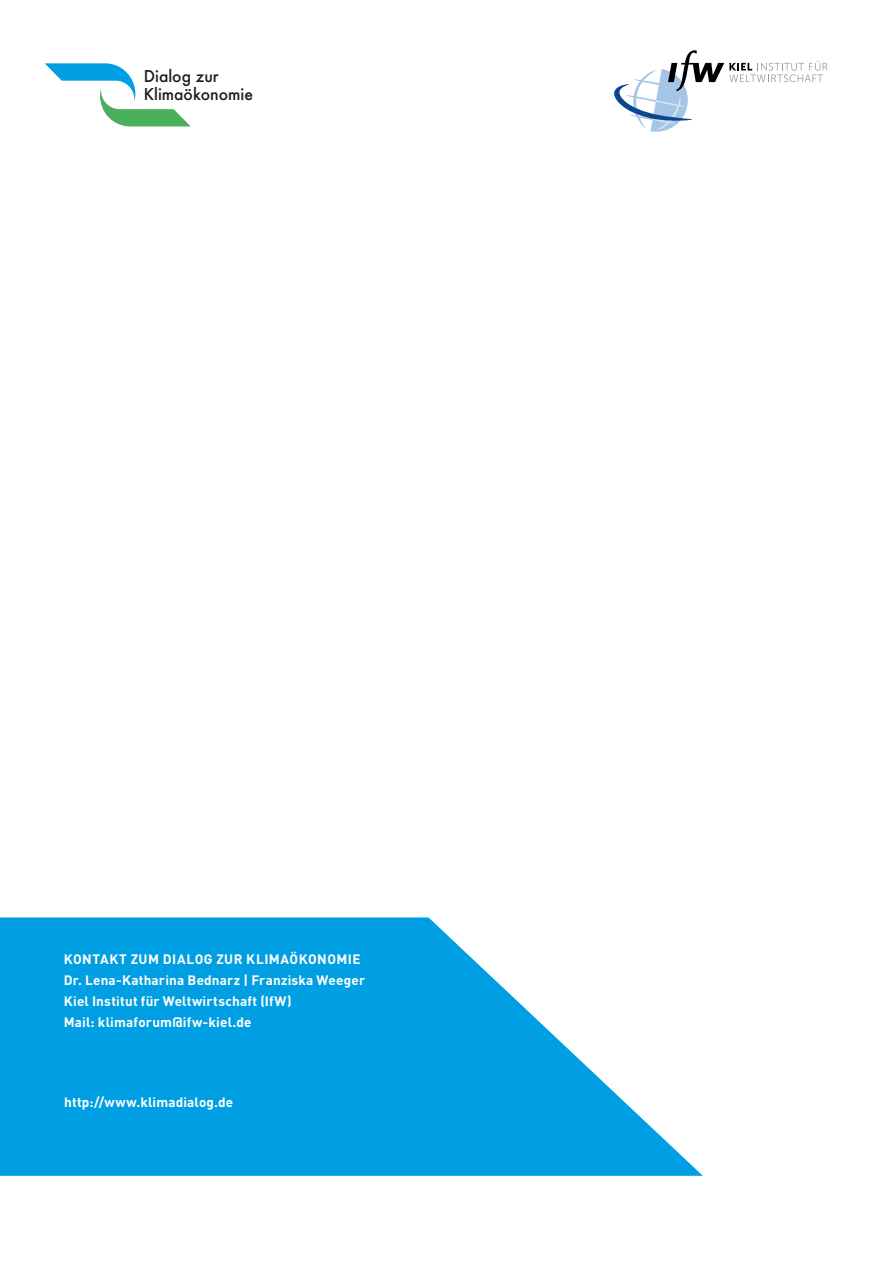
<style>
.page{position:relative;width:893px;height:1263px;background:#fff}
.page>*{position:absolute;margin:0;border:0;box-sizing:border-box;transform-origin:0 0}
.t1{font:500 15.9px/18.5px "Futura";color:#1d1d1b}
.fließ{font:700 13.5px "DINOT";letter-spacing:.01em;color:#fff}
.Autoren___subtitel_l{font:700 13.5px "DINOT";letter-spacing:.035em;color:#fff}
</style>
<div class="page">
<svg style="left:0;top:917px;width:703px;height:259px;fill:#009fe3"></svg>
<svg style="left:614px;top:50px;width:214px;height:82px"></svg>
<svg style="left:45px;top:63px;width:145px;height:63px"></svg>
<p class="t1" style="left:144px;top:66px;width:111px">Dialog zur<br>Klimaökonomie</p>
<p class="Autoren___subtitel_l" style="left:64px;top:950px;width:298px">KONTAKT ZUM DIALOG ZUR KLIMAÖKONOMIE</p>
<p class="fließ" style="left:64px;top:971px;width:303px">Dr. Lena-Katharina Bednarz | Franziska Weeger</p>
<p class="fließ" style="left:64px;top:992px;width:229px">Kiel Institut für Weltwirtschaft (IfW)</p>
<p class="fließ" style="left:64px;top:1013px;width:189px">Mail: klimaforum@ifw-kiel.de</p>
<p class="fließ" style="left:64px;top:1094px;width:170px">http://www.klimadialog.de</p>
</div>
